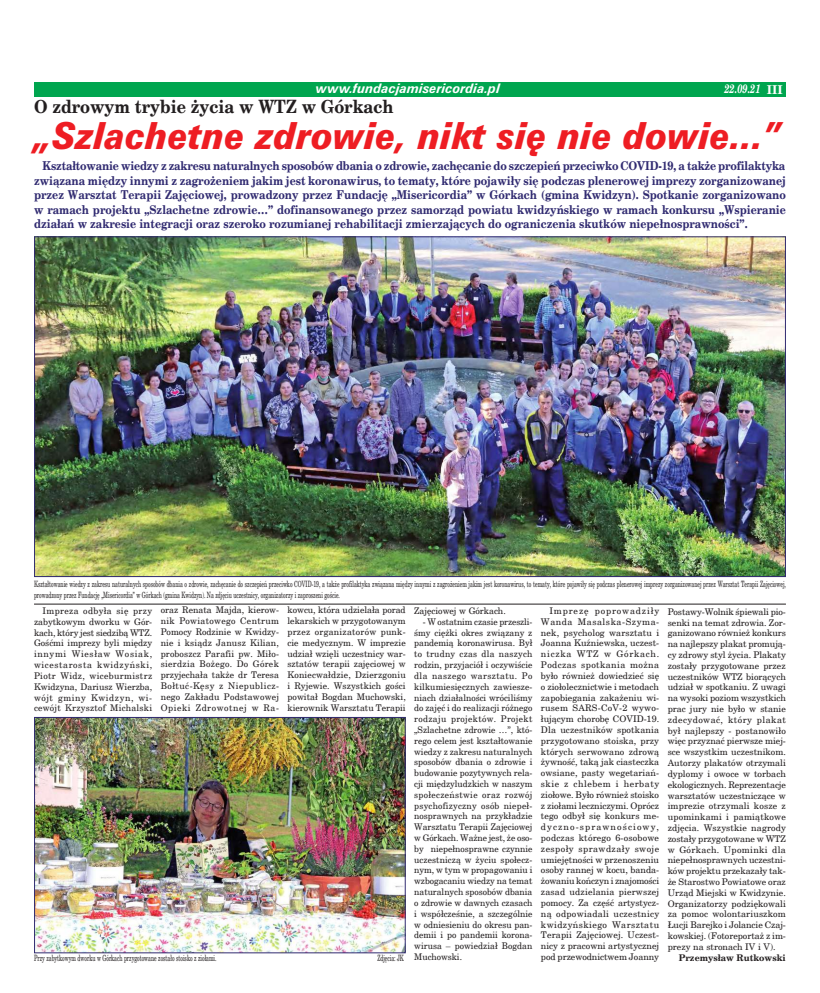
<style>
.page{position:relative;width:820px;height:993px;background:#fff}
.page>*{position:absolute;margin:0;border:0;box-sizing:border-box;transform-origin:0 0}
.t1{font:italic 34px "Zurich Blk PL";color:#ee1d23;scale:.89 1}
.t2{font:700 18px "New Brunswick";color:#231f20;scale:.9 1}
.t3{font:700 12px/14.4px "New Brunswick";color:#312b71;text-align:justify;scale:.88 1}
.t4{font:italic 700 12px "Zurich PL";color:#fff}
.t5{font:italic 700 12px "New Brunswick";color:#fff;scale:.75 1}
.t6{font:9px/10.8px "New Brunswick";color:#231f20;text-align:justify}
.t7{font:700 9px "New Brunswick";color:#231f20}
.t8{font:8.5px/10.3px "New Brunswick";color:#231f20;scale:.6 1}
.s1{font-style:normal}
</style>
<div class="page">
<div style="left:34px;top:82px;width:751px;height:14px;background:#00a54f"></div>
<hr style="left:34px;top:603px;width:751px;height:1px;background:#231f20">
<img style="left:36px;top:238px;width:747px;height:337px">
<img style="left:36px;top:718px;width:367px;height:233px">
<div style="left:34px;top:716px;width:371px;height:237px;border:1px solid #312b71"></div>
<h3 class="t4" style="left:316px;top:81px;width:186px">www.fundacjamisericordia.pl</h3>
<h3 class="t5" style="left:724px;top:82px;width:79px">22.09.21 <span class="s1">III</span></h3>
<h2 class="t2" style="left:34px;top:96px;width:401px">O zdrowym trybie życia w WTZ w Górkach</h2>
<h1 class="t1" style="left:34px;top:113px;width:841px">„Szlachetne zdrowie, nikt się nie dowie...”</h1>
<p class="t3" style="left:34px;top:159px;width:855px;text-indent:8px">Kształtowanie wiedzy z zakresu naturalnych sposobów dbania o zdrowie, zachęcanie do szczepień przeciwko COVID-19, a także profilaktyka związana między innymi z zagrożeniem jakim jest koronawirus, to tematy, które pojawiły się podczas plenerowej imprezy zorganizowanej przez Warsztat Terapii Zajęciowej, prowadzony przez Fundację „Misericordia” w Górkach (gmina Kwidzyn). Spotkanie zorganizowano w ramach projektu „Szlachetne zdrowie…” dofinansowanego przez samorząd powiatu kwidzyńskiego w ramach konkursu „Wspieranie działań w zakresie integracji oraz szeroko rozumianej rehabilitacji zmierzających do ograniczenia skutków niepełnosprawności”.</p>
<p class="t8" style="left:34px;top:578px;width:1254px">Kształtowanie wiedzy z zakresu naturalnych sposobów dbania o zdrowie, zachęcanie do szczepień przeciwko COVID-19, a także profilaktyka związana między innymi z zagrożeniem jakim jest koronawirus, to tematy, które pojawiły się podczas plenerowej imprezy zorganizowanej przez Warsztat Terapii Zajęciowej, prowadzony przez Fundację „Misericordia” w Górkach (gmina Kwidzyn). Na zdjęciu uczestnicy, organizatorzy i zaproszeni goście.</p>
<p class="t6" style="left:34px;top:605px;width:120px;text-indent:8px">Impreza odbyła się przy zabytkowym dworku w Gór&shy;kach, który jest siedzibą WTZ.<br>Gośćmi imprezy byli między innymi Wiesław Wosiak, wicestarosta kwidzyński, Piotr Widz, wiceburmistrz Kwidzyna, Dariusz Wierzba, wójt gminy Kwidzyn, wi&shy;cewójt Krzysztof Michalski</p>
<p class="t6" style="left:161px;top:604px;width:120px">oraz Renata Majda, kierow&shy;nik Powiatowego Centrum Pomocy Rodzinie w Kwidzy&shy;nie i ksiądz Janusz Kilian, proboszcz Parafii pw. Miło&shy;sierdzia Bożego. Do Górek przyjechała także dr Teresa Bołtuć-Kęsy z Niepublicz&shy;nego Zakładu Podstawowej Opieki Zdrowotnej w Ra-</p>
<p class="t6" style="left:287px;top:604px;width:120px">kowcu, która udzielała porad lekarskich w przygotowanym przez organizatorów punk&shy;cie medycznym. W imprezie udział wzięli uczestnicy war&shy;sztatów terapii zajęciowej w Koniecwałdzie, Dzierzgoniu i Ryjewie. Wszystkich gości powitał Bogdan Muchowski, kierownik Warsztatu Terapii</p>
<p class="t6" style="left:414px;top:605px;width:93px">Zajęciowej w Górkach.</p>
<p class="t6" style="left:414px;top:615px;width:120px;text-indent:8px">- W ostatnim czasie przeszli&shy;śmy ciężki okres związany z pandemią koronawirusa. Był to trudny czas dla naszych rodzin, przyjaciół i oczywiście dla naszego warsztatu. Po kilkumiesięcznych zawiesze&shy;niach działalności wróciliśmy do zajęć i do realizacji różnego rodzaju projektów. Projekt „Szlachetne zdrowie …”, któ&shy;rego celem jest kształtowanie wiedzy z zakresu naturalnych sposobów dbania o zdrowie i budowanie pozytywnych rela&shy;cji międzyludzkich w naszym społeczeństwie oraz rozwój psychofizyczny osób niepeł&shy;nosprawnych na przykładzie Warsztatu Terapii Zajęciowej w Górkach. Ważne jest, że oso&shy;by niepełnosprawne czynnie uczestniczą w życiu społecz&shy;nym, w tym w propagowaniu i wzbogacaniu wiedzy na temat naturalnych sposobów dbania o zdrowie w dawnych czasach i współcześnie, a szczególnie w odniesieniu do okresu pan&shy;demii i po pandemii korona&shy;wirusa – powiedział Bogdan Muchowski.</p>
<p class="t6" style="left:540px;top:605px;width:120px;text-indent:8px">Imprezę poprowadziły Wanda Masalska-Szyma&shy;nek, psycholog warsztatu i Joanna Kuźniewska, uczest&shy;niczka WTZ w Górkach.<br>Podczas spotkania można było również dowiedzieć się o ziołolecznictwie i metodach zapobiegania zakażeniu wi&shy;rusem SARS-CoV-2 wywo&shy;łującym chorobę COVID-19.<br>Dla uczestników spotkania przygotowano stoiska, przy których serwowano zdrową żywność, taką jak ciasteczka owsiane, pasty wegetariań&shy;skie z chlebem i herbaty ziołowe. Było również stoisko z ziołami leczniczymi. Oprócz tego odbył się konkurs me&shy;dyczno-sprawnościowy, podczas którego 6-osobowe zespoły sprawdzały swoje umiejętności w przenoszeniu osoby rannej w kocu, banda&shy;żowaniu kończyn i znajomości zasad udzielania pierwszej pomocy. Za część artystycz&shy;ną odpowiadali uczestnicy kwidzyńskiego Warsztatu Terapii Zajęciowej. Uczest&shy;nicy z pracowni artystycznej pod przewodnictwem Joanny</p>
<p class="t6" style="left:667px;top:605px;width:120px">Postawy-Wolnik śpiewali pio&shy;senki na temat zdrowia. Zor&shy;ganizowano również konkurs na najlepszy plakat promują&shy;cy zdrowy styl życia. Plakaty zostały przygotowane przez uczestników WTZ biorących udział w spotkaniu. Z uwagi na wysoki poziom wszystkich prac jury nie było w stanie zdecydować, który plakat był najlepszy - postanowiło więc przyznać pierwsze miej&shy;sce wszystkim uczestnikom.<br>Autorzy plakatów otrzymali dyplomy i owoce w torbach ekologicznych. Reprezentacje warsztatów uczestniczące w imprezie otrzymali kosze z upominkami i pamiątkowe zdjęcia. Wszystkie nagrody zostały przygotowane w WTZ w Górkach. Upominki dla niepełnosprawnych uczestni&shy;ków projektu przekazały tak&shy;że Starostwo Powiatowe oraz Urząd Miejski w Kwidzynie.<br>Organizatorzy podziękowali za pomoc wolontariuszkom Łucji Barejko i Jolancie Czaj&shy;kowskiej. (Fotoreportaż z im&shy;prezy na stronach IV i V).</p>
<p class="t7" style="left:678px;top:951px;width:108px">Przemysław Rutkowski</p>
<p class="t8" style="left:34px;top:952px;width:306px">Przy zabytkowym dworku w Górkach przygotowane zostało stoisko z ziołami.</p>
<p class="t8" style="left:377px;top:952px;width:46px">Zdjęcia: JK</p>
</div>
